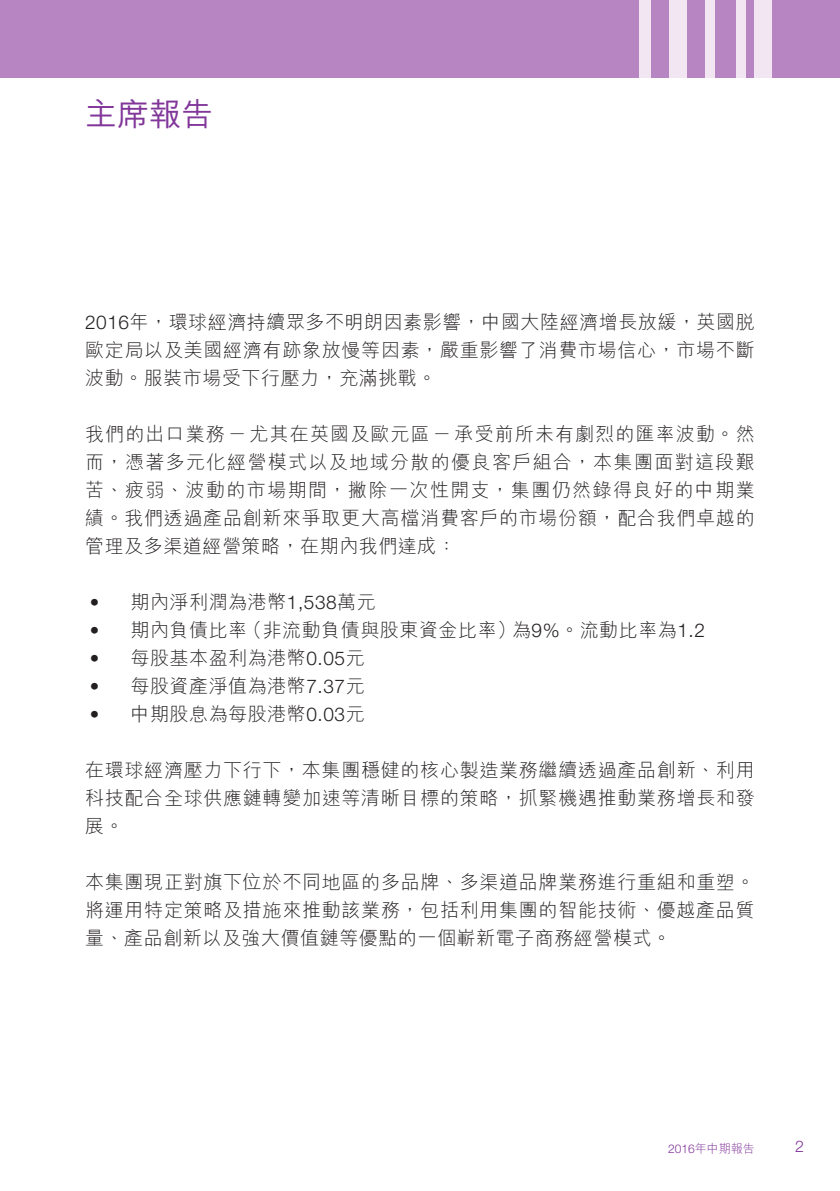
<style>
.page{position:relative;width:840px;height:1191px;background:#fff}
.page>*{position:absolute;margin:0;border:0;box-sizing:border-box;transform-origin:0 0}
.t1{font:500 32px "M Hei HK";color:#813699}
.t2{font:300 19px/28px "M Hei HK";letter-spacing:.035em;color:#231f20;text-align:justify}
.t3{font:300 19px "Helvetica Neue LT Std";color:#231f20}
.t4{font:300 16px "Helvetica Neue LT Std";color:#813699}
.t5{font:300 12px "M Hei HK";color:#813699}
.s1{font-family:"Helvetica Neue LT Std"}
</style>
<div class="page">
<div style="left:0;top:0;width:839px;height:77px;background:#b685c2"></div>
<div style="left:669px;top:0;width:17px;height:77px;background:#f3e6f3"></div>
<div style="left:735px;top:0;width:10px;height:77px;background:#f3e6f3"></div>
<div style="left:705px;top:0;width:9px;height:77px;background:#f3e6f3"></div>
<div style="left:754px;top:0;width:17px;height:77px;background:#f3e6f3"></div>
<div style="left:639px;top:0;width:11px;height:77px;background:#f3e6f3"></div>
<h1 class="t1" style="left:85px;top:91px;width:129px">主席報告</h1>
<p class="t2" style="left:85px;top:307px;width:670px"><span class="s1">2016</span>年，環球經濟持續眾多不明朗因素影響，中國大陸經濟增長放緩，英國脫歐定局以及美國經濟有跡象放慢等因素，嚴重影響了消費市場信心，市場不斷波動。服裝市場受下行壓力，充滿挑戰。</p>
<p class="t2" style="left:85px;top:419px;width:671px">我們的出口業務－尤其在英國及歐元區－承受前所未有劇烈的匯率波動。然而，憑著多元化經營模式以及地域分散的優良客戶組合，本集團面對這段艱苦、疲弱、波動的市場期間，撇除一次性開支，集團仍然錄得良好的中期業績。我們透過產品創新來爭取更大高檔消費客戶的市場份額，配合我們卓越的管理及多渠道經營策略，在期內我們達成：</p>
<p class="t2" style="left:130px;top:587px;width:246px">期內淨利潤為港幣<span class="s1">1,538</span>萬元</p>
<p class="t3" style="left:90px;top:590px;width:11px">•</p>
<p class="t3" style="left:90px;top:618px;width:11px">•</p>
<p class="t3" style="left:90px;top:646px;width:11px">•</p>
<p class="t3" style="left:90px;top:674px;width:11px">•</p>
<p class="t3" style="left:90px;top:702px;width:11px">•</p>
<p class="t2" style="left:130px;top:615px;width:118px">期內負債比率</p>
<p class="t2" style="left:243px;top:615px;width:274px">（非流動負債與股東資金比率）</p>
<p class="t2" style="left:130px;top:643px;width:235px">每股基本盈利為港幣<span class="s1">0.05</span>元</p>
<p class="t2" style="left:130px;top:671px;width:235px">每股資產淨值為港幣<span class="s1">7.37</span>元</p>
<p class="t2" style="left:130px;top:699px;width:235px">中期股息為每股港幣<span class="s1">0.03</span>元</p>
<p class="t2" style="left:512px;top:615px;width:194px">為<span class="s1">9%</span>。流動比率為<span class="s1">1.2</span></p>
<p class="t2" style="left:85px;top:755px;width:671px">在環球經濟壓力下行下，本集團穩健的核心製造業務繼續透過產品創新、利用科技配合全球供應鏈轉變加速等清晰目標的策略，抓緊機遇推動業務增長和發展。</p>
<p class="t2" style="left:85px;top:867px;width:670px">本集團現正對旗下位於不同地區的多品牌、多渠道品牌業務進行重組和重塑。將運用特定策略及措施來推動該業務，包括利用集團的智能技術、優越產品質量、產品創新以及強大價值鏈等優點的一個嶄新電子商務經營模式。</p>
<p class="t5" style="left:667px;top:1139px;width:88px"><span class="s1">2016</span>年中期報告</p>
<p class="t4" style="left:794px;top:1136px;width:10px">2</p>
</div>
